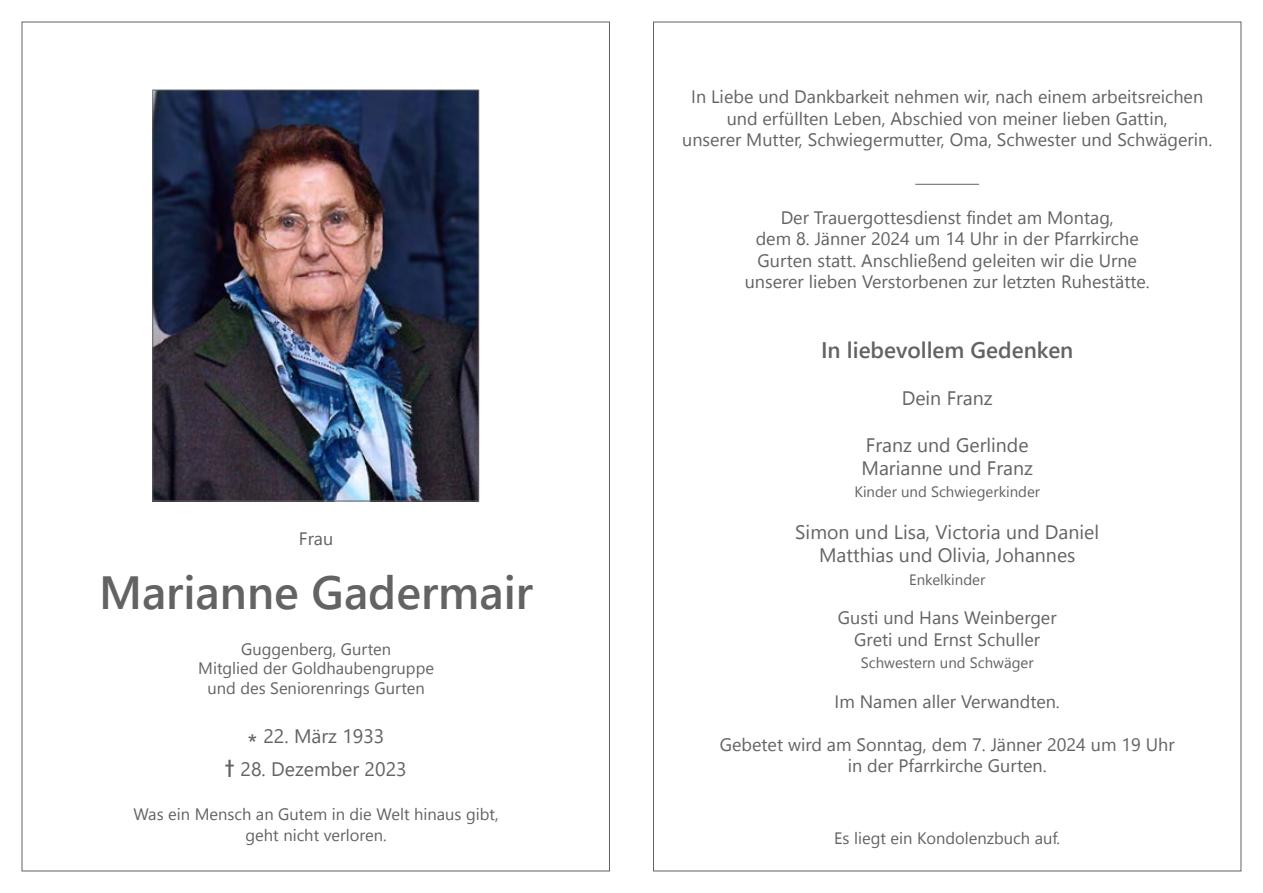
<style>
.page{position:relative;width:1263px;height:893px;background:#fff}
.page>*{position:absolute;margin:0;border:0;box-sizing:border-box;transform-origin:0 0}
.t1{font:600 46.5px "Segoe UI";color:#646363}
.t2{font:600 22.5px "Segoe UI";color:#646363}
.t3{font:19.5px/23.4px "Segoe UI Historic";color:#646363}
.t4{font:19.5px/33px "Segoe UI";color:#646363;text-align:center}
.t5{font:18px/21.6px "Segoe UI Historic";color:#646363;text-align:center}
.t6{font:16.5px/19.8px "Segoe UI Historic";color:#646363;text-align:center}
.t7{font:15px "Segoe UI Historic";color:#646363}
.s1{font-family:"Microsoft Sans Serif";font-size:24px}
</style>
<div class="page">
<hr style="left:915px;top:184px;width:64px;height:1px;background:#646363">
<img style="left:154px;top:92px;width:323px;height:407px">
<div style="left:152px;top:90px;width:327px;height:411px;border:1px solid #646363"></div>
<p class="t5" style="left:299px;top:528px;width:36px">Frau</p>
<h1 class="t1" style="left:99px;top:549px;width:435px">Marianne Gadermair</h1>
<p class="t6" style="left:198px;top:639px;width:237px">Guggenberg, Gurten<br>Mitglied der Goldhaubengruppe und des Seniorenrings Gurten</p>
<p class="t4" style="left:226px;top:718px;width:183px"><span class="s1">*</span> 22. März 1933<br><span class="s1">ⴕ</span> 28. Dezember 2023</p>
<p class="t6" style="left:134px;top:803px;width:367px;line-height:21.6px">Was ein Mensch an Gutem in die Welt hinaus gibt, geht nicht verloren.</p>
<p class="t5" style="left:682px;top:86px;width:532px">In Liebe und Dankbarkeit nehmen wir, nach einem arbeitsreichen und erfüllten Leben, Abschied von meiner lieben Gattin,<br>unserer Mutter, Schwiegermutter, Oma, Schwester und Schwägerin.</p>
<p class="t5" style="left:745px;top:206px;width:407px">Der Trauergottesdienst findet am Montag,<br>dem 8. Jänner 2024 um 14 Uhr in der Pfarrkirche Gurten statt. Anschließend geleiten wir die Urne unserer lieben Verstorbenen zur letzten Ruhestätte.</p>
<p class="t2" style="left:821px;top:329px;width:254px">In liebevollem Gedenken</p>
<p class="t3" style="left:902px;top:387px;width:93px">Dein Franz</p>
<p class="t3" style="left:861px;top:433px;width:173px">Franz und Gerlinde<br>Marianne und Franz</p>
<p class="t7" style="left:854px;top:483px;width:187px">Kinder und Schwiegerkinder</p>
<p class="t3" style="left:795px;top:520px;width:305px;text-align:center">Simon und Lisa, Victoria und Daniel<br>Matthias und Olivia, Johannes</p>
<p class="t7" style="left:909px;top:571px;width:78px">Enkelkinder</p>
<p class="t5" style="left:838px;top:607px;width:220px">Gusti und Hans Weinberger<br>Greti und Ernst Schuller</p>
<p class="t7" style="left:861px;top:654px;width:174px">Schwestern und Schwäger</p>
<p class="t5" style="left:835px;top:690px;width:227px">Im Namen aller Verwandten.</p>
<p class="t5" style="left:720px;top:734px;width:456px">Gebetet wird am Sonntag, dem 7. Jänner 2024 um 19 Uhr in der Pfarrkirche Gurten.</p>
<p class="t6" style="left:834px;top:828px;width:227px">Es liegt ein Kondolenzbuch auf.</p>
</div>
